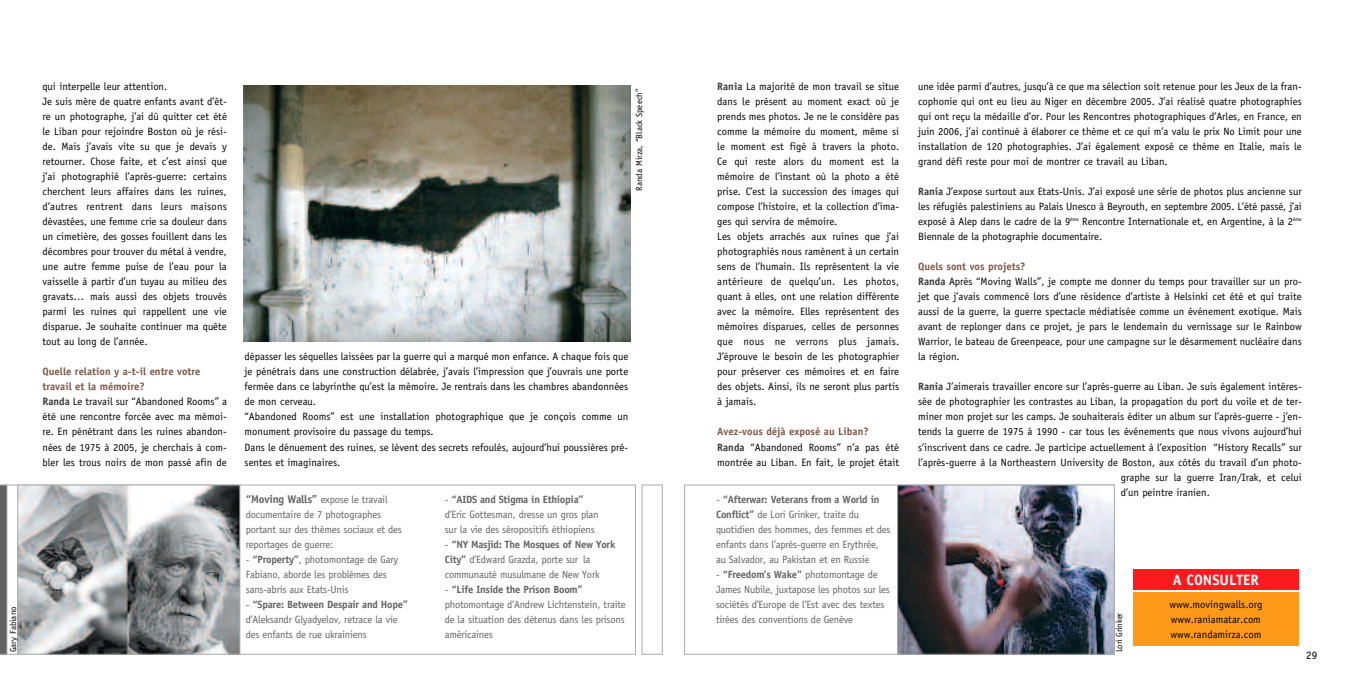
<style>
.page{position:relative;width:1347px;height:674px;background:#fff}
.page>*{position:absolute;margin:0;border:0;box-sizing:border-box;transform-origin:0 0}
.t1{font:700 15px "Officina Sans";color:#fff}
.t2{font:11.25px "Officina Sans";color:#000}
.t3{font:10.62px/15px "Officina Sans";color:#000}
.t4{font:10.5px/15px "Officina Sans";letter-spacing:-.02em;color:#636363}
.t5{font:8.75px "Officina Sans";color:#000}
.t6{font:8.75px "Officina Sans";letter-spacing:-.02em;color:#000}
.s1{font-weight:700;color:#3b3b3b}
.s2{font-weight:700;color:#7e5746}
.s3{font-weight:700;font-size:11.25px}
.s4{font-weight:700}
</style>
<div class="page">
<img style="left:20px;top:486px;width:218px;height:166px">
<div style="left:18px;top:484px;width:222px;height:170px;border:1px solid #ababab"></div>
<div style="left:642px;top:484px;width:20px;height:170px;border:1px solid #ababab"></div>
<img style="left:899px;top:486px;width:213px;height:166px">
<div style="left:897px;top:484px;width:217px;height:170px;border:1px solid #ababab"></div>
<svg style="left:0;top:484px;width:7px;height:170px"></svg>
<img style="left:244px;top:86px;width:387px;height:255px">
<div style="left:1133px;top:592px;width:165px;height:53px;background:#fe991a"></div>
<div style="left:1133px;top:569px;width:165px;height:20px;background:#fd1a1f"></div>
<p class="t3" style="left:918px;top:80px;width:385px;text-align:justify">une idée parmi d’autres, jusqu’à ce que ma sélection soit retenue pour les Jeux de la fran&shy;cophonie qui ont eu lieu au Niger en décembre 2005. J’ai réalisé quatre photographies qui ont reçu la médaille d’or. Pour les Rencontres photographiques d’Arles, en France, en juin 2006, j’ai continué à élaborer ce thème et ce qui m’a valu le prix No Limit pour une installation de 120 photographies. J’ai également exposé ce thème en Italie, mais le grand défi reste pour moi de montrer ce travail au Liban.</p>
<p class="t3" style="left:918px;top:185px;width:385px;text-align:justify"><span class="s1">Rania</span> J’expose surtout aux Etats-Unis. J’ai exposé une série de photos plus ancienne sur les réfugiés palestiniens au Palais Unesco à Beyrouth, en septembre 2005. L’été passé, j’ai exposé à Alep dans le cadre de la 9<sup>ème</sup> Rencontre Internationale et, en Argentine, à la 2<sup>ème </sup>Biennale de la photographie documentaire.</p>
<p class="t3" style="left:918px;top:260px;width:385px"><span class="s2">Quels sont vos projets?<br></span><span class="s1">Randa</span> Après “Moving Walls”, je compte me donner du temps pour travailler sur un pro&shy;jet que j’avais commencé lors d’une résidence d’artiste à Helsinki cet été et qui traite aussi de la guerre, la guerre spectacle médiatisée comme un événement exotique. Mais avant de replonger dans ce projet, je pars le lendemain du vernissage sur le Rainbow Warrior, le bateau de Greenpeace, pour une campagne sur le désarmement nucléaire dans la région.</p>
<p class="t3" style="left:918px;top:380px;width:385px"><span class="s1">Rania</span> J’aimerais travailler encore sur l’après-guerre au Liban. Je suis également intéres-</p>
<p class="t3" style="left:918px;top:395px;width:385px">sée de photographier les contrastes au Liban, la propagation du port du voile et de ter-</p>
<p class="t3" style="left:918px;top:410px;width:385px">miner mon projet sur les camps. Je souhaiterais éditer un album sur l’après-guerre - j’en-</p>
<p class="t3" style="left:918px;top:425px;width:385px">tends la guerre de 1975 à 1990 - car tous les événements que nous vivons aujourd’hui</p>
<p class="t3" style="left:918px;top:440px;width:385px">s’inscrivent dans ce cadre. Je participe actuellement à l’exposition “History Recalls” sur</p>
<p class="t3" style="left:918px;top:455px;width:385px">l’après-guerre à la Northeastern University de Boston, aux côtés du travail d’un photo-</p>
<p class="t3" style="left:1120px;top:470px;width:182px">graphe sur la guerre Iran/Irak, et celui</p>
<p class="t3" style="left:1120px;top:485px;width:91px">d’un peintre iranien.</p>
<p class="t3" style="left:43px;top:80px;width:186px">qui interpelle leur attention.<br>Je suis mère de quatre enfants avant d’êt&shy;re un photographe, j’ai dû quitter cet été le Liban pour rejoindre Boston où je rési&shy;de. Mais j’avais vite su que je devais y retourner. Chose faite, et c’est ainsi que j’ai photographié l’après-guerre: certains cherchent leurs affaires dans les ruines, d’autres rentrent dans leurs maisons dévastées, une femme crie sa douleur dans un cimetière, des gosses fouillent dans les décombres pour trouver du métal à vendre, une autre femme puise de l’eau pour la vaisselle à partir d’un tuyau au milieu des gravats… mais aussi des objets trouvés parmi les ruines qui rappellent une vie disparue. Je souhaite continuer ma quête tout au long de l’année.</p>
<p class="t3" style="left:43px;top:365px;width:186px"><span class="s2">Quelle relation y a-t-il entre votre travail et la mémoire?<br></span><span class="s1">Randa</span> Le travail sur “Abandoned Rooms” a été une rencontre forcée avec ma mémoi&shy;re. En pénétrant dans les ruines abandon&shy;nées de 1975 à 2005, je cherchais à com&shy;bler les trous noirs de mon passé afin de</p>
<p class="t3" style="left:717px;top:80px;width:183px"><span class="s1">Rania</span> La majorité de mon travail se situe dans le présent au moment exact où je prends mes photos. Je ne le considère pas comme la mémoire du moment, même si le moment est figé à travers la photo.<br>Ce qui reste alors du moment est la mémoire de l’instant où la photo a été prise. C’est la succession des images qui compose l’histoire, et la collection d’ima&shy;ges qui servira de mémoire.<br>Les objets arrachés aux ruines que j’ai photographiés nous ramènent à un certain sens de l’humain. Ils représentent la vie antérieure de quelqu’un. Les photos, quant à elles, ont une relation différente avec la mémoire. Elles représentent des mémoires disparues, celles de personnes que nous ne verrons plus jamais.<br>J’éprouve le besoin de les photographier pour préserver ces mémoires et en faire des objets. Ainsi, ils ne seront plus partis à jamais.</p>
<p class="t3" style="left:717px;top:425px;width:183px"><span class="s2">Avez-vous déjà exposé au Liban?<br></span><span class="s1">Randa</span> “Abandoned Rooms” n’a pas été montrée au Liban. En fait, le projet était</p>
<p class="t5" style="left:636px;top:190px;width:104px;rotate:-90deg">Randa Mirza, “Black Speech”</p>
<p class="t3" style="left:244px;top:350px;width:385px">dépasser les séquelles laissées par la guerre qui a marqué mon enfance. A chaque fois que je pénétrais dans une construction délabrée, j’avais l’impression que j’ouvrais une porte fermée dans ce labyrinthe qu’est la mémoire. Je rentrais dans les chambres abandonnées de mon cerveau.<br>“Abandoned Rooms” est une installation photographique que je conçois comme un monument provisoire du passage du temps.<br>Dans le dénuement des ruines, se lèvent des secrets refoulés, aujourd’hui poussières pré&shy;sentes et imaginaires.</p>
<p class="t4" style="left:246px;top:492px;width:158px"><span class="s3">“Moving Walls”</span> expose le travail documentaire de 7 photographes portant sur des thèmes sociaux et des reportages de guerre:</p>
<p class="t4" style="left:246px;top:552px;width:154px">- <span class="s4">“Property”</span>, photomontage de Gary<br>Fabiano, aborde les problèmes des sans-abris aux Etats-Unis</p>
<p class="t4" style="left:246px;top:597px;width:164px">- <span class="s4">“Spare: Between Despair and Hope” </span>d’Aleksandr Glyadyelov, retrace la vie des enfants de rue ukrainiens</p>
<p class="t4" style="left:445px;top:492px;width:155px">- <span class="s4">“AIDS and Stigma in Ethiopia” </span>d’Eric Gottesman, dresse un gros plan sur la vie des séropositifs éthiopiens</p>
<p class="t4" style="left:445px;top:537px;width:172px">- <span class="s4">“NY Masjid: The Mosques of New York<br>City”</span> d’Edward Grazda, porte sur la communauté musulmane de New York</p>
<p class="t4" style="left:445px;top:582px;width:182px">- <span class="s4">“Life Inside the Prison Boom” </span>photomontage d’Andrew Lichtenstein, traite de la situation des détenus dans les prisons américaines</p>
<p class="t4" style="left:716px;top:492px;width:176px">- <span class="s4">“Afterwar: Veterans from a World in Conflict”</span> de Lori Grinker, traite du quotidien des hommes, des femmes et des enfants dans l’après-guerre en Erythrée, au Salvador, au Pakistan et en Russie</p>
<p class="t4" style="left:716px;top:567px;width:175px">- <span class="s4">“Freedom’s Wake”</span> photomontage de James Nubile, juxtapose les photos sur les sociétés d’Europe de l’Est avec des textes tirées des conventions de Genève</p>
<h1 class="t1" style="left:1172px;top:574px;width:88px">A CONSULTER</h1>
<p class="t3" style="left:1169px;top:597px;width:95px">www.movingwalls.org www.raniamatar.com www.randamirza.com</p>
<p class="t5" style="left:10px;top:652px;width:47px;rotate:-90deg">Gary Fabiano</p>
<p class="t6" style="left:1115px;top:652px;width:41px;rotate:-90deg">Lori Grinker</p>
<p class="t2" style="left:1306px;top:650px;width:13px">29</p>
</div>
